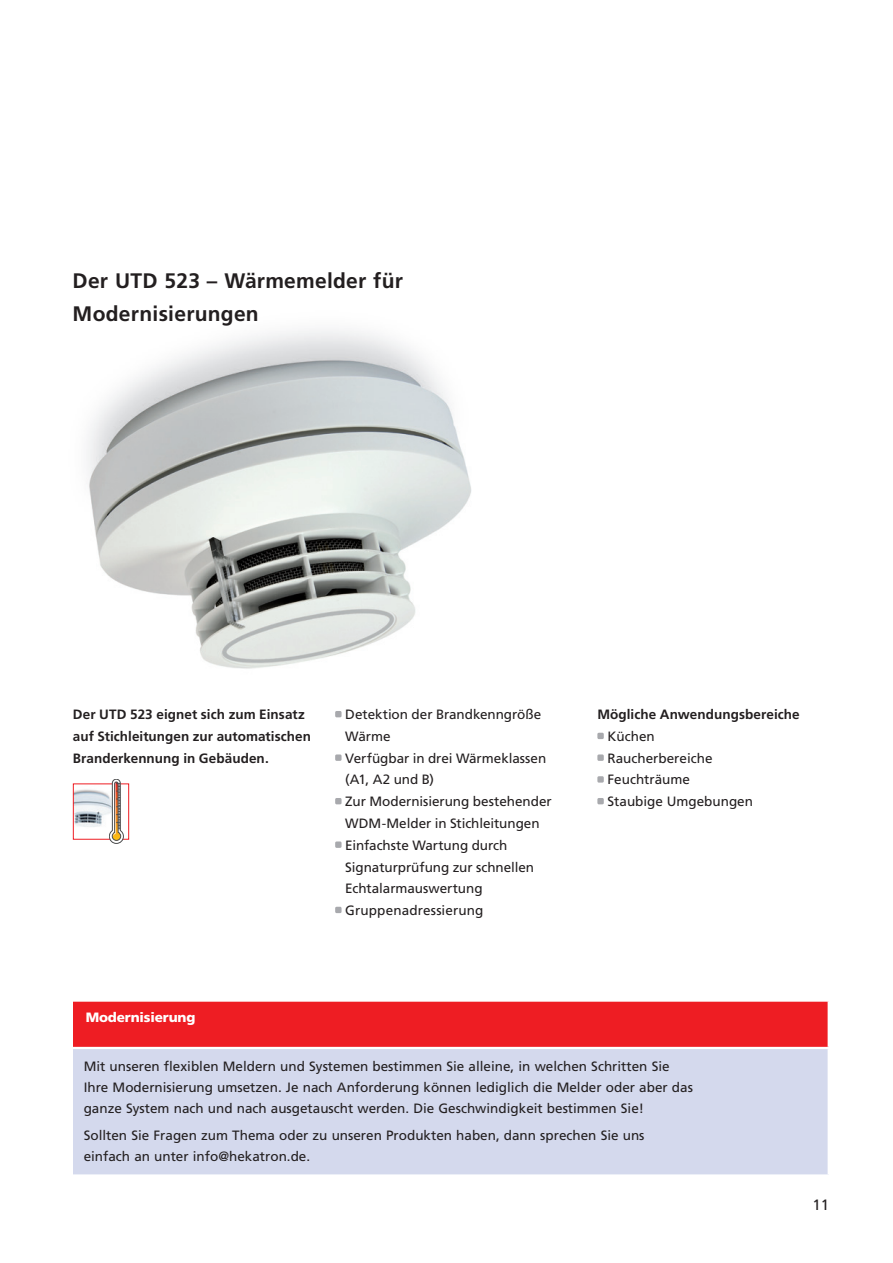
<style>
.page{position:relative;width:893px;height:1263px;background:#fff}
.page>*{position:absolute;margin:0;border:0;box-sizing:border-box;transform-origin:0 0}
.t1{font:700 21px/33px "Frutiger LT Pro";letter-spacing:.01em;color:#231f20}
.t2{font:15px "Frutiger LT Pro";color:#231f20}
.Grundtext_9p_Roman{font:13.5px/21.8px "Frutiger LT Pro";color:#231f20}
.Grundtext_9p_Roman-2{font:700 13.5px/21.8px "Frutiger LT Pro";letter-spacing:.005em;color:#231f20}
.t3{font:900 13.5px "Frutiger LT Pro";letter-spacing:-.01em;color:#fff}
</style>
<div class="page">
<img style="left:87px;top:330px;width:385px;height:339px">
<div style="left:597px;top:733px;width:7px;height:6px;background:#a8a9ad"></div>
<div style="left:597px;top:754px;width:7px;height:7px;background:#a8a9ad"></div>
<div style="left:597px;top:776px;width:7px;height:7px;background:#a8a9ad"></div>
<div style="left:597px;top:798px;width:7px;height:6px;background:#a8a9ad"></div>
<div style="left:73px;top:1001px;width:756px;height:47px;background:#ee1d23"></div>
<div style="left:73px;top:1048px;width:756px;height:127px;background:#d4d9ed"></div>
<hr style="left:73px;top:1047px;width:757px;height:2px;background:#fff">
<hr style="left:828px;top:1049px;width:2px;height:125px;background:#fff">
<hr style="left:828px;top:1001px;width:2px;height:46px;background:#fff">
<hr style="left:73px;top:1001px;width:757px;height:1px;background:#fff">
<hr style="left:73px;top:1174px;width:757px;height:3px;background:#fff">
<div style="left:335px;top:711px;width:7px;height:6px;background:#a8a9ad"></div>
<div style="left:335px;top:754px;width:7px;height:7px;background:#a8a9ad"></div>
<div style="left:335px;top:798px;width:7px;height:6px;background:#a8a9ad"></div>
<div style="left:335px;top:841px;width:7px;height:7px;background:#a8a9ad"></div>
<div style="left:335px;top:907px;width:7px;height:6px;background:#a8a9ad"></div>
<img style="left:75px;top:789px;width:34px;height:38px">
<div style="left:73px;top:783px;width:56px;height:57px;border:1px solid #ee1d23"></div>
<svg style="left:109px;top:779px;width:15px;height:64px"></svg>
<p class="t1" style="left:73px;top:264px;width:332px">Der UTD 523 – Wärmemelder für<br>Modernisierungen</p>
<p class="Grundtext_9p_Roman" style="left:345px;top:704px;width:197px">Detektion der Brandkenngröße<br>Wärme</p>
<p class="Grundtext_9p_Roman" style="left:345px;top:747px;width:202px">Verfügbar in drei Wärmeklassen (A1, A2 und B)</p>
<p class="Grundtext_9p_Roman" style="left:345px;top:791px;width:208px">Zur Modernisierung bestehender<br>WDM-Melder in Stichleitungen</p>
<p class="Grundtext_9p_Roman" style="left:345px;top:834px;width:190px">Einfachste Wartung durch<br>Signaturprüfung zur schnellen<br>Echtalarmauswertung</p>
<p class="Grundtext_9p_Roman" style="left:345px;top:899px;width:140px">Gruppenadressierung</p>
<p class="Grundtext_9p_Roman-2" style="left:73px;top:704px;width:240px">Der UTD 523 eignet sich zum Einsatz auf Stichleitungen zur automatischen<br>Branderkennung in Gebäuden.</p>
<p class="Grundtext_9p_Roman-2" style="left:597px;top:704px;width:204px">Mögliche Anwendungsbereiche</p>
<p class="Grundtext_9p_Roman" style="left:607px;top:725px;width:49px">Küchen</p>
<p class="Grundtext_9p_Roman" style="left:607px;top:747px;width:107px">Raucherbereiche</p>
<p class="Grundtext_9p_Roman" style="left:607px;top:769px;width:84px">Feuchträume</p>
<p class="Grundtext_9p_Roman" style="left:607px;top:791px;width:147px">Staubige Umgebungen</p>
<p class="t3" style="left:86px;top:1009px;width:111px">Modernisierung</p>
<p class="Grundtext_9p_Roman" style="left:84px;top:1056px;width:611px;line-height:21px">Mit unseren flexiblen Meldern und Systemen bestimmen Sie alleine, in welchen Schritten Sie<br>Ihre Modernisierung umsetzen. Je nach Anforderung können lediglich die Melder oder aber das ganze System nach und nach ausgetauscht werden. Die Geschwindigkeit bestimmen Sie!</p>
<p class="Grundtext_9p_Roman" style="left:84px;top:1125px;width:562px;line-height:21px">Sollten Sie Fragen zum Thema oder zu unseren Produkten haben, dann sprechen Sie uns einfach an unter info@hekatron.de.</p>
<p class="t2" style="left:812px;top:1196px;width:18px">11</p>
</div>
